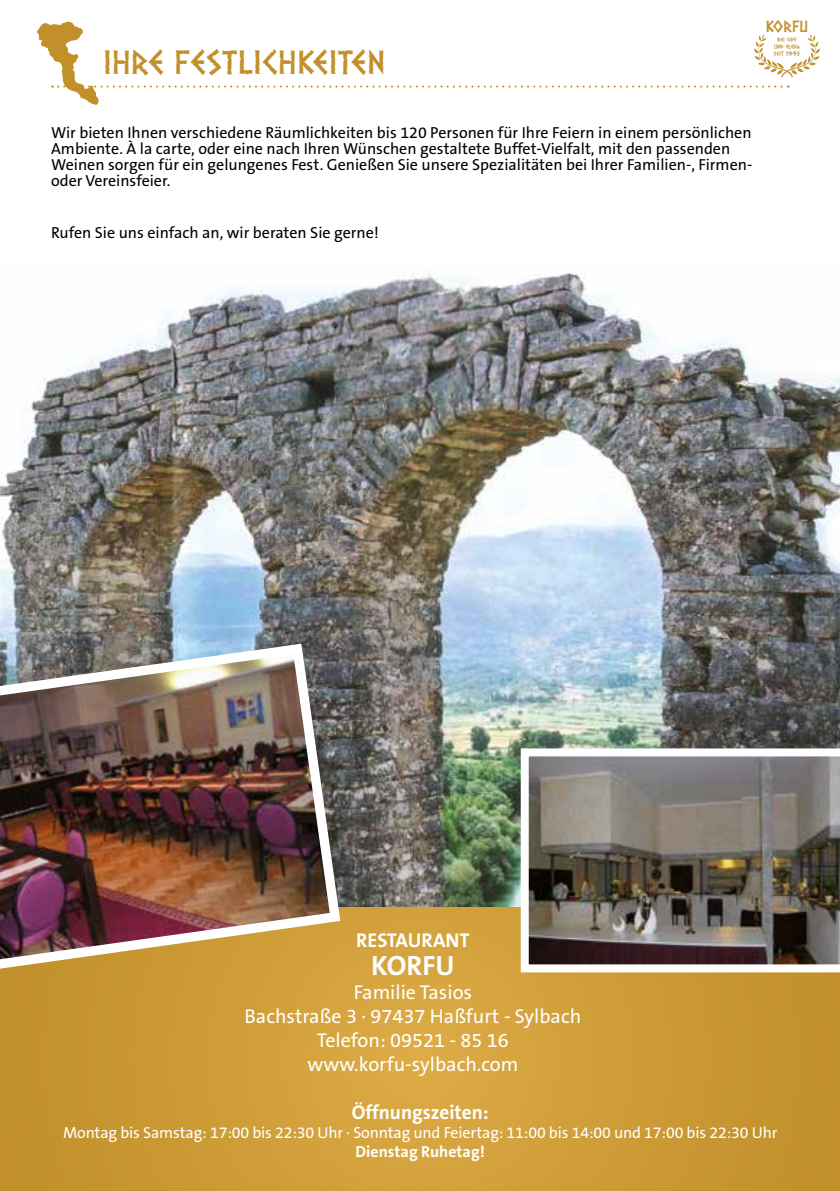
<style>
.page{position:relative;width:840px;height:1191px;background:#fff}
.page>*{position:absolute;margin:0;border:0;box-sizing:border-box;transform-origin:0 0}
.t1{font:28px "Dalek";color:#c1902a}
.t2{font:700 28px "The Sans B7";letter-spacing:-.005em;color:#fff}
.t3{font:20px/24px "The Sans B5 Plain";color:#fff;text-align:center}
.t4{font:700 20px "The Sans B7";color:#fff}
.t5{font:16px/16px "The Sans B5 Plain";color:#000}
.t6{font:16px "The Sans B5 Plain";letter-spacing:-.01em;color:#fff}
.t7{font:700 16px "The Sans B7";color:#fff}
.t8{font:16px "Dalek";color:#c1902a}
.t9{font:5.8px/7px "Dalek";color:#c1902a;text-align:center}
</style>
<div class="page">
<img style="left:0;top:273px;width:839px;height:634px">
<div style="left:0;top:907px;width:839px;height:284px;background:linear-gradient(to right,#cd9c36,#cd9c36)"></div>
<svg style="left:520px;top:748px;width:319px;height:224px;background:#79736c"></svg>
<img style="left:0;top:638px;width:345px;height:339px">
<svg style="left:37px;top:22px;width:783px;height:83px"></svg>
<h1 class="t1" style="left:103px;top:40px;width:284px">IHRE FESTLICHKEITEN</h1>
<p class="t8" style="left:765px;top:13px;width:44px">korfu</p>
<p class="t9" style="left:773px;top:36px;width:28px">bei ody und elena seit 1993</p>
<p class="t5" style="left:51px;top:125px;width:702px">Wir bieten Ihnen verschiedene Räumlichkeiten bis 120 Personen für Ihre Feiern in einem persönlichen Ambiente. À la carte, oder eine nach Ihren Wünschen gestaltete Buffet-Vielfalt, mit den passenden Weinen sorgen für ein gelungenes Fest. Genießen Sie unsere Spezialitäten bei Ihrer Familien-, Firmen&shy;oder Vereinsfeier.</p>
<p class="t5" style="left:51px;top:225px;width:329px">Rufen Sie uns einfach an, wir beraten Sie gerne!</p>
<p class="t4" style="left:356px;top:929px;width:115px">RESTAURANT</p>
<h1 class="t2" style="left:371px;top:951px;width:85px">KORFU</h1>
<p class="t3" style="left:244px;top:981px;width:338px">Familie Tasios<br>Bachstraße 3 · 97437 Haßfurt - Sylbach<br>Telefon: 09521 - 85 16 www.korfu-sylbach.com</p>
<p class="t4" style="left:351px;top:1101px;width:138px">Öffnungszeiten:</p>
<p class="t6" style="left:63px;top:1124px;width:715px">Montag bis Samstag: 17:00 bis 22:30 Uhr · Sonntag und Feiertag: 11:00 bis 14:00 und 17:00 bis 22:30 Uhr</p>
<p class="t7" style="left:355px;top:1143px;width:131px">Dienstag Ruhetag!</p>
</div>
